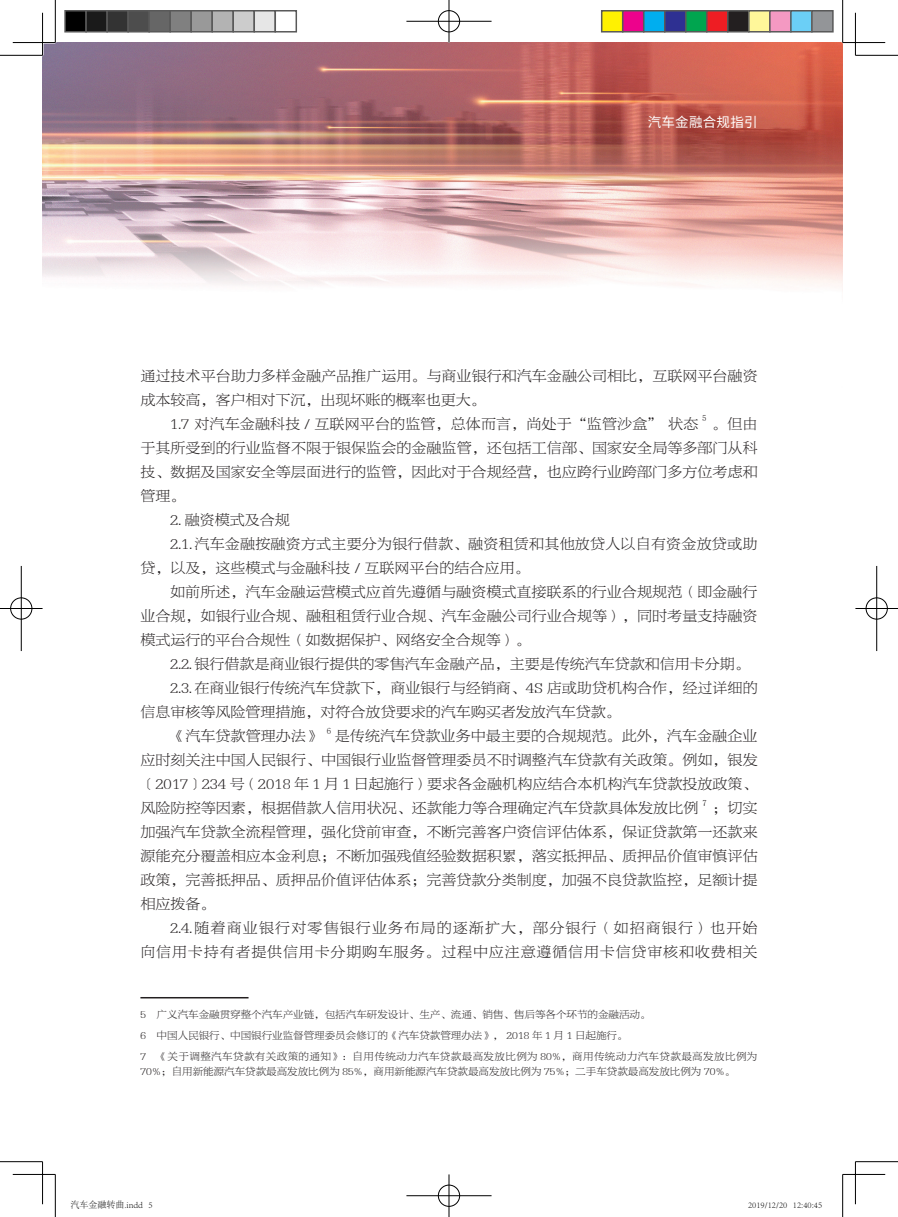
<style>
.page{position:relative;width:898px;height:1217px;background:#fff}
.page>*{position:absolute;margin:0;border:0;box-sizing:border-box;transform-origin:0 0}
.t1{font:15px/24px "FZBYSK GBK1 0";letter-spacing:.005em;color:#231f20;text-align:justify}
.t2{font:15px/24px "FZBYSK GBK1 0";letter-spacing:.055em;color:#231f20;text-align:right}
.t3{font:13.5px "Source Han Sans CN";letter-spacing:.02em;color:#fff}
.t4{font:10.5px/21.3px "FZBYSK GBK1 0";color:#231f20}
.t5{font:300 9px "Adobe Song Std";color:#000}
.t6{font:8.7px "Sim Sun";color:#231f20}
</style>
<div class="page">
<img style="left:43px;top:43px;width:798px;height:243px">
<hr style="left:140px;top:996px;width:108px;height:2px;background:#231f20">
<hr style="left:13px;top:41px;width:42px;height:3px;background:#fff">
<hr style="left:41px;top:13px;width:3px;height:42px;background:#fff">
<hr style="left:0;top:55px;width:43px;height:1px;background:#000">
<hr style="left:855px;top:55px;width:42px;height:1px;background:#000">
<hr style="left:0;top:1161px;width:43px;height:1px;background:#000">
<hr style="left:855px;top:1161px;width:42px;height:1px;background:#000">
<hr style="left:55px;top:0;width:1px;height:43px;background:#000">
<hr style="left:55px;top:1174px;width:1px;height:42px;background:#000">
<hr style="left:842px;top:0;width:1px;height:43px;background:#000">
<hr style="left:842px;top:1174px;width:1px;height:42px;background:#000">
<hr style="left:13px;top:42px;width:42px;height:1px;background:#000">
<hr style="left:842px;top:42px;width:42px;height:1px;background:#000">
<hr style="left:13px;top:1173px;width:42px;height:1px;background:#000">
<hr style="left:842px;top:1173px;width:42px;height:1px;background:#000">
<hr style="left:42px;top:13px;width:1px;height:42px;background:#000">
<hr style="left:42px;top:1161px;width:1px;height:42px;background:#000">
<hr style="left:854px;top:13px;width:1px;height:42px;background:#000">
<hr style="left:854px;top:1161px;width:1px;height:42px;background:#000">
<div style="left:437px;top:10px;width:23px;height:23px;border:2px solid #fff;border-radius:50%"></div>
<hr style="left:406px;top:20px;width:85px;height:2px;background:#fff">
<hr style="left:448px;top:0;width:2px;height:43px;background:#fff">
<div style="left:438px;top:10px;width:21px;height:22px;border:1px solid #000;border-radius:50%"></div>
<hr style="left:406px;top:21px;width:85px;height:1px;background:#000">
<hr style="left:448px;top:0;width:1px;height:43px;background:#000">
<div style="left:437px;top:1183px;width:23px;height:23px;border:2px solid #fff;border-radius:50%"></div>
<hr style="left:406px;top:1194px;width:85px;height:2px;background:#fff">
<hr style="left:448px;top:1174px;width:2px;height:42px;background:#fff">
<div style="left:438px;top:1184px;width:21px;height:22px;border:1px solid #000;border-radius:50%"></div>
<hr style="left:406px;top:1195px;width:85px;height:1px;background:#000">
<hr style="left:448px;top:1174px;width:1px;height:42px;background:#000">
<div style="left:10px;top:596px;width:23px;height:24px;border:2px solid #fff;border-radius:50%"></div>
<hr style="left:0;top:607px;width:43px;height:2px;background:#fff">
<hr style="left:20px;top:566px;width:2px;height:85px;background:#fff">
<div style="left:10px;top:597px;width:22px;height:22px;border:1px solid #000;border-radius:50%"></div>
<hr style="left:0;top:608px;width:43px;height:1px;background:#000">
<hr style="left:21px;top:566px;width:1px;height:85px;background:#000">
<div style="left:864px;top:596px;width:24px;height:24px;border:2px solid #fff;border-radius:50%"></div>
<hr style="left:855px;top:607px;width:42px;height:2px;background:#fff">
<hr style="left:875px;top:566px;width:2px;height:85px;background:#fff">
<div style="left:865px;top:597px;width:22px;height:22px;border:1px solid #000;border-radius:50%"></div>
<hr style="left:855px;top:608px;width:42px;height:1px;background:#000">
<hr style="left:876px;top:566px;width:1px;height:85px;background:#000">
<div style="left:65px;top:11px;width:21px;height:21px;background:#000"></div>
<div style="left:64px;top:10px;width:23px;height:23px;border:2px solid #595959"></div>
<div style="left:86px;top:11px;width:21px;height:21px;background:#1a1a1a"></div>
<div style="left:85px;top:10px;width:23px;height:23px;border:2px solid #595959"></div>
<div style="left:107px;top:11px;width:21px;height:21px;background:#333"></div>
<div style="left:106px;top:10px;width:23px;height:23px;border:2px solid #595959"></div>
<div style="left:128px;top:11px;width:21px;height:21px;background:#4d4d4d"></div>
<div style="left:127px;top:10px;width:23px;height:23px;border:2px solid #595959"></div>
<div style="left:149px;top:11px;width:21px;height:21px;background:#666"></div>
<div style="left:148px;top:10px;width:23px;height:23px;border:2px solid #595959"></div>
<div style="left:170px;top:11px;width:21px;height:21px;background:#808080"></div>
<div style="left:169px;top:10px;width:23px;height:23px;border:2px solid #595959"></div>
<div style="left:191px;top:11px;width:21px;height:21px;background:#999"></div>
<div style="left:190px;top:10px;width:23px;height:23px;border:2px solid #595959"></div>
<div style="left:212px;top:11px;width:21px;height:21px;background:#b3b3b3"></div>
<div style="left:211px;top:10px;width:23px;height:23px;border:2px solid #595959"></div>
<div style="left:233px;top:11px;width:21px;height:21px;background:#ccc"></div>
<div style="left:232px;top:10px;width:23px;height:23px;border:2px solid #595959"></div>
<div style="left:254px;top:11px;width:21px;height:21px;background:#e6e6e6"></div>
<div style="left:253px;top:10px;width:23px;height:23px;border:2px solid #595959"></div>
<div style="left:274px;top:10px;width:23px;height:23px;border:2px solid #595959"></div>
<div style="left:601px;top:11px;width:21px;height:21px;background:#fff101"></div>
<div style="left:600px;top:10px;width:23px;height:23px;border:2px solid #595959"></div>
<div style="left:622px;top:11px;width:21px;height:21px;background:#ed028c"></div>
<div style="left:621px;top:10px;width:23px;height:23px;border:2px solid #595959"></div>
<div style="left:643px;top:11px;width:21px;height:21px;background:#00aeef"></div>
<div style="left:642px;top:10px;width:23px;height:23px;border:2px solid #595959"></div>
<div style="left:664px;top:11px;width:21px;height:21px;background:#2e3092"></div>
<div style="left:663px;top:10px;width:23px;height:23px;border:2px solid #595959"></div>
<div style="left:685px;top:11px;width:21px;height:21px;background:#00a54f"></div>
<div style="left:684px;top:10px;width:23px;height:23px;border:2px solid #595959"></div>
<div style="left:706px;top:11px;width:21px;height:21px;background:#ee1d23"></div>
<div style="left:705px;top:10px;width:23px;height:23px;border:2px solid #595959"></div>
<div style="left:727px;top:11px;width:21px;height:21px;background:#231f20"></div>
<div style="left:726px;top:10px;width:23px;height:23px;border:2px solid #595959"></div>
<div style="left:748px;top:11px;width:21px;height:21px;background:#fff79a"></div>
<div style="left:747px;top:10px;width:23px;height:23px;border:2px solid #595959"></div>
<div style="left:769px;top:11px;width:21px;height:21px;background:#f499c2"></div>
<div style="left:768px;top:10px;width:23px;height:23px;border:2px solid #595959"></div>
<div style="left:790px;top:11px;width:21px;height:21px;background:#6bcff6"></div>
<div style="left:789px;top:10px;width:23px;height:23px;border:2px solid #595959"></div>
<div style="left:811px;top:11px;width:21px;height:21px;background:#939598"></div>
<div style="left:810px;top:10px;width:23px;height:23px;border:2px solid #595959"></div>
<p class="t3" style="left:647px;top:114px;width:111px">汽车金融合规指引</p>
<p class="t1" style="left:140px;top:364px;width:618px">通过技术平台助力多样金融产品推广运用。与商业银行和汽车金融公司相比，互联网平台融资</p>
<p class="t1" style="left:140px;top:388px;width:346px">成本较高，客户相对下沉，出现坏账的概率也更大。</p>
<p class="t1" style="left:170px;top:412px;width:529px">1.7 对汽车金融科技 / 互联网平台的监管，总体而言，尚处于“监管沙盒” 状态</p>
<p class="t6" style="left:702px;top:414px;width:6px">5</p>
<p class="t1" style="left:140px;top:412px;width:618px;text-indent:571px">。但由于其所受到的行业监督不限于银保监会的金融监管，还包括工信部、国家安全局等多部门从科技、数据及国家安全等层面进行的监管，因此对于合规经营，也应跨行业跨部门多方位考虑和管理。</p>
<p class="t1" style="left:170px;top:508px;width:121px">2. 融资模式及合规</p>
<p class="t1" style="left:170px;top:532px;width:588px">2.1.汽车金融按融资方式主要分为银行借款、融资租赁和其他放贷人以自有资金放贷或助</p>
<p class="t1" style="left:140px;top:556px;width:390px">贷，以及，这些模式与金融科技 / 互联网平台的结合应用。</p>
<p class="t1" style="left:170px;top:580px;width:588px">如前所述，汽车金融运营模式应首先遵循与融资模式直接联系的行业合规规范（即金融行</p>
<p class="t1" style="left:140px;top:604px;width:618px">业合规，如银行业合规、融租租赁行业合规、汽车金融公司行业合规等），同时考量支持融资</p>
<p class="t1" style="left:140px;top:628px;width:391px">模式运行的平台合规性（如数据保护、网络安全合规等）。</p>
<p class="t1" style="left:170px;top:652px;width:581px">2.2. 银行借款是商业银行提供的零售汽车金融产品，主要是传统汽车贷款和信用卡分期。</p>
<p class="t1" style="left:170px;top:676px;width:588px">2.3. 在商业银行传统汽车贷款下，商业银行与经销商、4S 店或助贷机构合作，经过详细的</p>
<p class="t1" style="left:140px;top:700px;width:481px">信息审核等风险管理措施，对符合放贷要求的汽车购买者发放汽车贷款。</p>
<p class="t1" style="left:170px;top:724px;width:152px">《汽车贷款管理办法》</p>
<p class="t6" style="left:326px;top:726px;width:6px">6</p>
<p class="t1" style="left:140px;top:724px;width:618px;text-indent:194px">是传统汽车贷款业务中最主要的合规规范。此外，汽车金融企业应时刻关注中国人民银行、中国银行业监督管理委员不时调整汽车贷款有关政策。例如，银发〔2017〕234 号（2018 年 1 月 1 日起施行）要求各金融机构应结合本机构汽车贷款投放政策、风险防控等因素，根据借款人信用状况、还款能力等合理确定汽车贷款具体发放比例</p>
<p class="t6" style="left:702px;top:798px;width:6px">7</p>
<p class="t1" style="left:140px;top:796px;width:618px;text-indent:571px">；切实加强汽车贷款全流程管理，强化贷前审查，不断完善客户资信评估体系，保证贷款第一还款来源能充分覆盖相应本金利息；不断加强残值经验数据积累，落实抵押品、质押品价值审慎评估政策，完善抵押品、质押品价值评估体系；完善贷款分类制度，加强不良贷款监控，足额计提相应拨备。</p>
<p class="t2" style="left:140px;top:916px;width:618px">2.4.随着商业银行对零售银行业务布局的逐渐扩大，部分银行（如招商银行）也开始<br>向信用卡持有者提供信用卡分期购车服务。过程中应注意遵循信用卡信贷审核和收费相关</p>
<p class="t4" style="left:140px;top:1003px;width:618px">5　广义汽车金融贯穿整个汽车产业链，包括汽车研发设计、生产、流通、销售、售后等各个环节的金融活动。<br>6　中国人民银行、中国银行业监督管理委员会修订的《汽车贷款管理办法》， 2018 年 1 月 1 日起施行。<br>7　《关于调整汽车贷款有关政策的通知》：自用传统动力汽车贷款最高发放比例为 80%，商用传统动力汽车贷款最高发放比例为</p>
<p class="t4" style="left:140px;top:1060px;width:596px">70%；自用新能源汽车贷款最高发放比例为 85%，商用新能源汽车贷款最高发放比例为 75%；二手车贷款最高发放比例为 70%。</p>
<p class="t5" style="left:70px;top:1199px;width:84px">汽车金融转曲.indd 5</p>
<p class="t5" style="left:747px;top:1199px;width:76px">2019/12/20 12:40:45</p>
</div>
